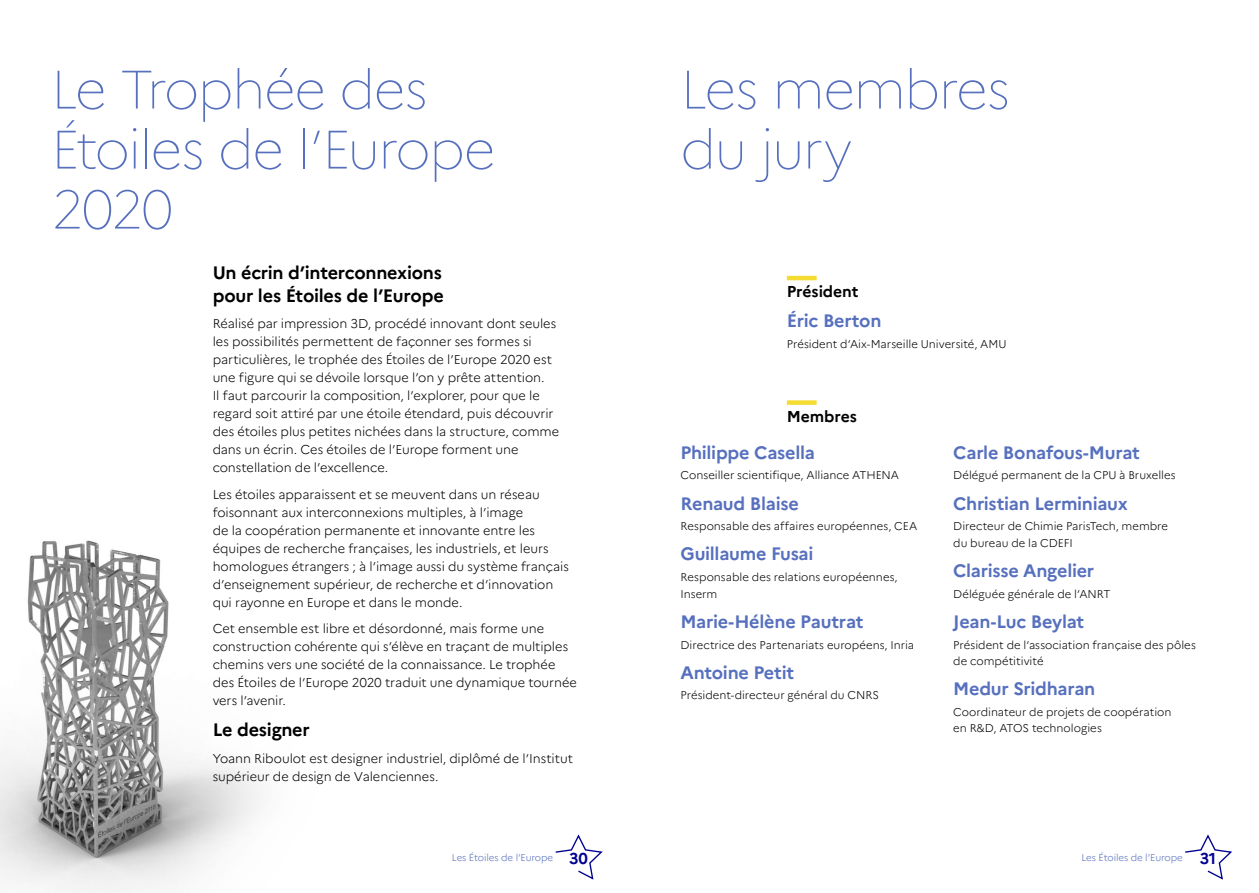
<style>
.page{position:relative;width:1259px;height:893px;background:#fff}
.page>*{position:absolute;margin:0;border:0;box-sizing:border-box;transform-origin:0 0}
.t1{font:100 54px/60px "Marianne";letter-spacing:-.035em;color:#5770be}
.t2{font:700 18px "Marianne";letter-spacing:-.015em;color:#5770be}
.t3{font:700 18px/22.5px "Marianne";letter-spacing:-.015em;color:#000}
.t4{font:700 15.75px "Marianne";letter-spacing:-.01em;color:#000}
.t5{font:300 12.75px/18px "Marianne";letter-spacing:-.005em;color:#000}
.t6{font:300 11.25px/16.5px "Marianne";color:#000}
.t7{font:300 9.75px "Marianne";letter-spacing:-.01em;color:#5770be}
.s1{font-weight:700;font-size:15.75px;color:#000091}
</style>
<div class="page">
<svg style="left:555px;top:834px;width:48px;height:46px"></svg>
<svg style="left:1185px;top:834px;width:47px;height:46px"></svg>
<img style="left:0;top:540px;width:262px;height:353px">
<hr style="left:787px;top:276px;width:29px;height:4px;background:#f5dc32">
<div style="left:787px;top:400px;width:29px;height:5px;background:#f5dc32"></div>
<h1 class="t1" style="left:51px;top:59px;width:446px">Le Trophée des<br>Étoiles de l’Europe<br>2020</h1>
<h2 class="t3" style="left:213px;top:262px;width:233px">Un écrin d’interconnexions pour les Étoiles de l’Europe</h2>
<p class="t5" style="left:213px;top:315px;width:348px">Réalisé par impression 3D, procédé innovant dont seules les possibilités permettent de façonner ses formes si particulières, le trophée des Étoiles de l’Europe 2020 est une figure qui se dévoile lorsque l’on y prête attention.<br>Il faut parcourir la composition, l’explorer, pour que le regard soit attiré par une étoile étendard, puis découvrir des étoiles plus petites nichées dans la structure, comme dans un écrin. Ces étoiles de l’Europe forment une constellation de l’excellence.</p>
<p class="t5" style="left:213px;top:485px;width:358px">Les étoiles apparaissent et se meuvent dans un réseau foisonnant aux interconnexions multiples, à l’image<br>de la coopération permanente et innovante entre les équipes de recherche françaises, les industriels, et leurs homologues étrangers ; à l’image aussi du système français d’enseignement supérieur, de recherche et d’innovation qui rayonne en Europe et dans le monde.</p>
<p class="t5" style="left:213px;top:620px;width:366px">Cet ensemble est libre et désordonné, mais forme une construction cohérente qui s’élève en traçant de multiples chemins vers une société de la connaissance. Le trophée des Étoiles de l’Europe 2020 traduit une dynamique tournée vers l’avenir.</p>
<h2 class="t3" style="left:213px;top:719px;width:99px">Le designer</h2>
<p class="t5" style="left:213px;top:749px;width:362px">Yoann Riboulot est designer industriel, diplômé de l’Institut supérieur de design de Valenciennes.</p>
<h1 class="t1" style="left:680px;top:59px;width:331px">Les membres du jury</h1>
<p class="t4" style="left:787px;top:282px;width:73px">Président</p>
<h2 class="t2" style="left:787px;top:310px;width:96px">Éric Berton</h2>
<p class="t6" style="left:787px;top:336px;width:221px">Président d’Aix-Marseille Université, AMU</p>
<p class="t4" style="left:787px;top:407px;width:72px">Membres</p>
<h2 class="t2" style="left:680px;top:441px;width:136px">Philippe Casella</h2>
<p class="t6" style="left:680px;top:467px;width:220px">Conseiller scientifique, Alliance ATHENA</p>
<h2 class="t2" style="left:680px;top:492px;width:120px">Renaud Blaise</h2>
<p class="t6" style="left:680px;top:518px;width:238px">Responsable des affaires européennes, CEA</p>
<h2 class="t2" style="left:680px;top:543px;width:134px">Guillaume Fusai</h2>
<p class="t6" style="left:680px;top:569px;width:219px">Responsable des relations européennes,<br>Inserm</p>
<h2 class="t2" style="left:680px;top:610px;width:185px">Marie-Hélène Pautrat</h2>
<p class="t6" style="left:680px;top:636px;width:235px">Directrice des Partenariats européens, Inria</p>
<h2 class="t2" style="left:680px;top:661px;width:115px">Antoine Petit</h2>
<p class="t6" style="left:680px;top:687px;width:200px">Président-directeur général du CNRS</p>
<h2 class="t2" style="left:953px;top:441px;width:188px">Carle Bonafous-Murat</h2>
<p class="t6" style="left:953px;top:467px;width:224px">Délégué permanent de la CPU à Bruxelles</p>
<h2 class="t2" style="left:953px;top:492px;width:176px">Christian Lerminiaux</h2>
<p class="t6" style="left:953px;top:518px;width:216px">Directeur de Chimie ParisTech, membre du bureau de la CDEFI</p>
<h2 class="t2" style="left:953px;top:560px;width:142px">Clarisse Angelier</h2>
<p class="t6" style="left:953px;top:585px;width:159px">Déléguée générale de l’ANRT</p>
<h2 class="t2" style="left:953px;top:610px;width:133px">Jean-Luc Beylat</h2>
<p class="t6" style="left:953px;top:636px;width:244px">Président de l’association française des pôles de compétitivité</p>
<h2 class="t2" style="left:953px;top:678px;width:144px">Medur Sridharan</h2>
<p class="t6" style="left:953px;top:704px;width:220px">Coordinateur de projets de coopération en R&amp;D, ATOS technologies</p>
<p class="t7" style="left:452px;top:852px;width:137px">Les Étoiles de l’Europe <span class="s1">30</span></p>
<p class="t7" style="left:1081px;top:852px;width:136px">Les Étoiles de l’Europe <span class="s1">31</span></p>
</div>
